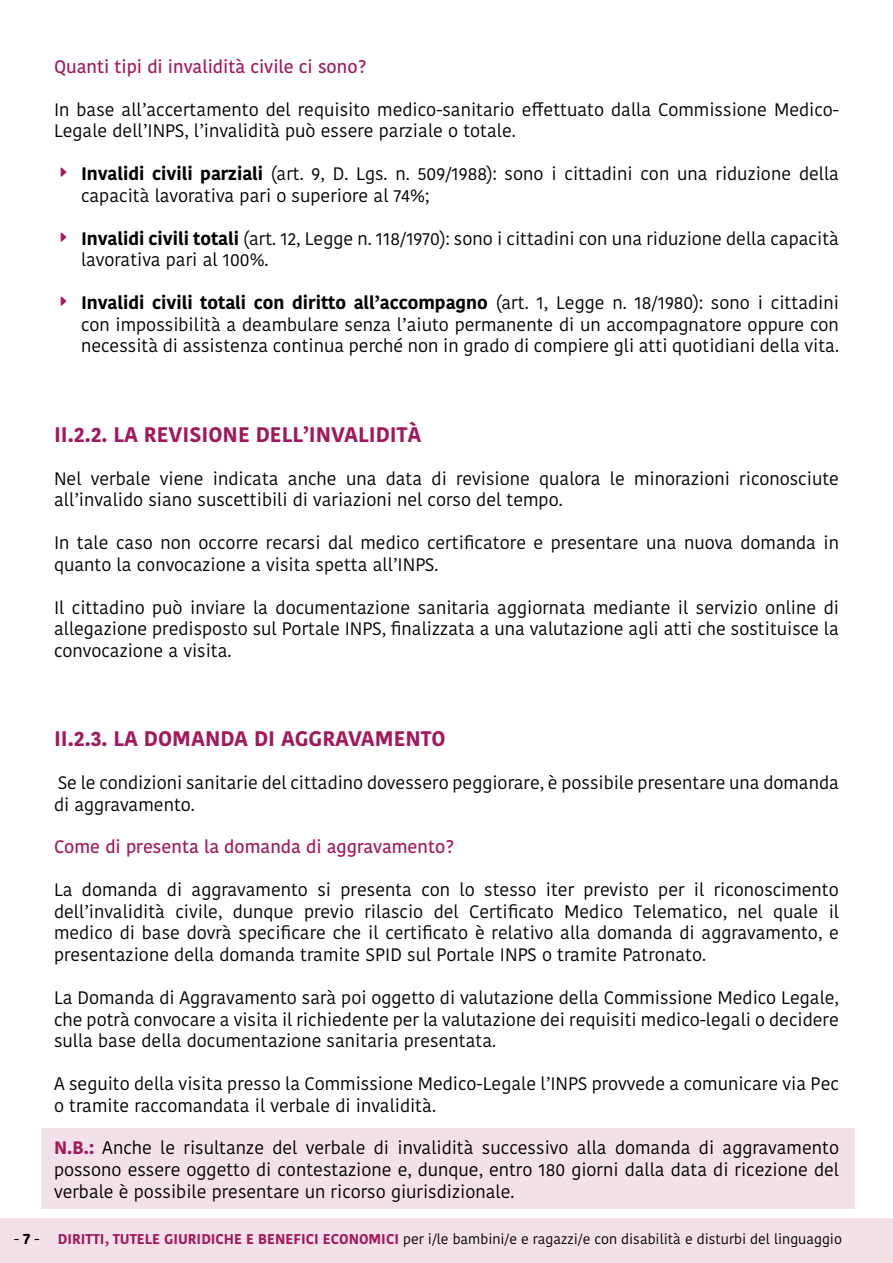
<style>
.page{position:relative;width:893px;height:1263px;background:#fff}
.page>*{position:absolute;margin:0;border:0;box-sizing:border-box;transform-origin:0 0}
.t1{font:700 21px "Kohinoor Bangla";color:#a2185b}
.t2{font:18px/21.6px "Kohinoor Bangla";color:#000}
.t3{font:500 18px "Kohinoor Bangla";color:#a2185b}
.t4{font:14.1px "Kohinoor Bangla";color:#000}
.s1{font-weight:700}
.s2{font-weight:700;color:#a2185b}
.s3{font-size:15px}
.s4{font-weight:700;font-size:15px}
</style>
<div class="page">
<div style="left:0;top:1218px;width:893px;height:45px;background:#f2e1e9"></div>
<div style="left:41px;top:1128px;width:814px;height:81px;background:#f2e1e9"></div>
<p class="t3" style="left:54px;top:52px;width:314px">Quanti tipi di invalidità civile ci sono?</p>
<p class="t2" style="left:54px;top:98px;width:786px">In base all’accertamento del requisito medico-sanitario effettuato dalla Commissione Medico-<br>Legale dell’INPS, l’invalidità può essere parziale o totale.</p>
<p class="t2" style="left:81px;top:163px;width:759px"><span class="s1">Invalidi civili parziali</span> (art. 9, D. Lgs. n. 509/1988): sono i cittadini con una riduzione della capacità lavorativa pari o superiore al 74%;</p>
<p class="t2" style="left:81px;top:227px;width:759px"><span class="s1">Invalidi civili totali</span> (art. 12, Legge n. 118/1970): sono i cittadini con una riduzione della capacità lavorativa pari al 100%.</p>
<p class="t2" style="left:81px;top:292px;width:759px;text-align:justify"><span class="s1">Invalidi civili totali con diritto all’accompagno</span> (art. 1, Legge n. 18/1980): sono i cittadini con impossibilità a deambulare senza l’aiuto permanente di un accompagnatore oppure con necessità di assistenza continua perché non in grado di compiere gli atti quotidiani della vita.</p>
<p class="t1" style="left:54px;top:416px;width:369px">II.2.2. LA REVISIONE DELL’INVALIDITÀ</p>
<p class="t2" style="left:54px;top:467px;width:786px">Nel verbale viene indicata anche una data di revisione qualora le minorazioni riconosciute all’invalido siano suscettibili di variazioni nel corso del tempo.</p>
<p class="t2" style="left:54px;top:532px;width:786px">In tale caso non occorre recarsi dal medico certificatore e presentare una nuova domanda in quanto la convocazione a visita spetta all’INPS.</p>
<p class="t2" style="left:54px;top:596px;width:786px;text-align:justify">Il cittadino può inviare la documentazione sanitaria aggiornata mediante il servizio online di allegazione predisposto sul Portale INPS, finalizzata a una valutazione agli atti che sostituisce la convocazione a visita.</p>
<p class="t1" style="left:54px;top:720px;width:393px">II.2.3. LA DOMANDA DI AGGRAVAMENTO</p>
<p class="t2" style="left:54px;top:771px;width:786px">Se le condizioni sanitarie del cittadino dovessero peggiorare, è possibile presentare una domanda di aggravamento.</p>
<p class="t3" style="left:54px;top:833px;width:402px">Come di presenta la domanda di aggravamento?</p>
<p class="t2" style="left:54px;top:879px;width:786px;text-align:justify">La domanda di aggravamento si presenta con lo stesso iter previsto per il riconoscimento dell’invalidità civile, dunque previo rilascio del Certificato Medico Telematico, nel quale il medico di base dovrà specificare che il certificato è relativo alla domanda di aggravamento, e presentazione della domanda tramite SPID sul Portale INPS o tramite Patronato.</p>
<p class="t2" style="left:54px;top:986px;width:786px;text-align:justify">La Domanda di Aggravamento sarà poi oggetto di valutazione della Commissione Medico Legale, che potrà convocare a visita il richiedente per la valutazione dei requisiti medico-legali o decidere sulla base della documentazione sanitaria presentata.</p>
<p class="t2" style="left:54px;top:1072px;width:786px">A seguito della visita presso la Commissione Medico-Legale l’INPS provvede a comunicare via Pec o tramite raccomandata il verbale di invalidità.</p>
<p class="t2" style="left:54px;top:1137px;width:786px;text-align:justify"><span class="s2">N.B.:</span> Anche le risultanze del verbale di invalidità successivo alla domanda di aggravamento possono essere oggetto di contestazione e, dunque, entro 180 giorni dalla data di ricezione del verbale è possibile presentare un ricorso giurisdizionale.</p>
<p class="t4" style="left:14px;top:1228px;width:829px"><span class="s3">-</span> <span class="s4">7</span> <span class="s3">-</span> <span class="s2">DIRITTI, TUTELE GIURIDICHE E BENEFICI ECONOMICI</span> per i/le bambini/e e ragazzi/e con disabilità e disturbi del linguaggio</p>
</div>
